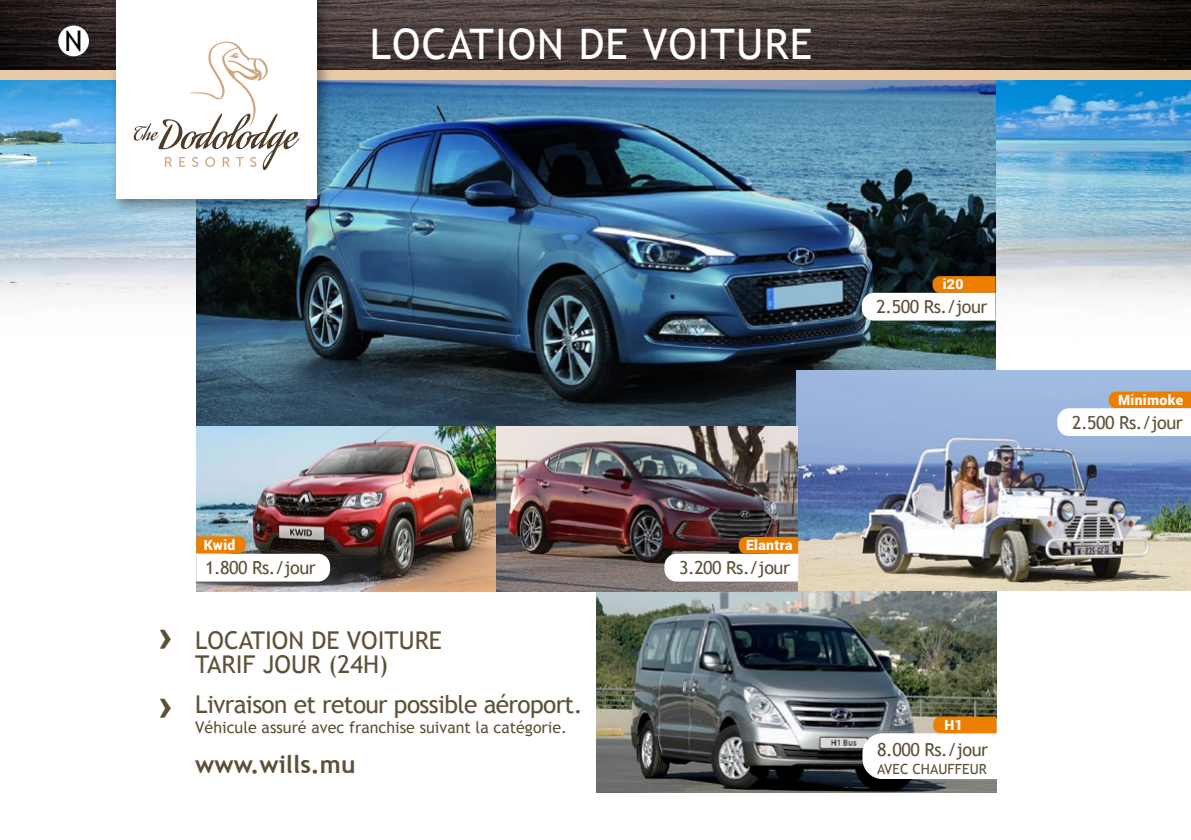
<style>
.page{position:relative;width:1191px;height:840px;background:#fff}
.page>*{position:absolute;margin:0;border:0;box-sizing:border-box;transform-origin:0 0}
.t1{font:42px "Trebuchet MS";letter-spacing:.025em;color:#fff}
.t2{font:700 41.8px/68.4px "Arial";color:#5c5138}
.t3{font:28.4px "Trebuchet MS";color:#000}
.t4{font:24.4px "Trebuchet MS";letter-spacing:-.025em;color:#5c5138}
.t5{font:24.4px/24px "Trebuchet MS";color:#5c5138}
.t6{font:700 24.4px "Trebuchet MS";color:#5c5138}
.t7{font:18px "Trebuchet MS";letter-spacing:-.025em;color:#5c5138}
.t8{font:16px "Trebuchet MS";color:#5c5138}
.t9{font:900 14px "Roboto";letter-spacing:.025em;color:#fff}
.t10{font:14px "Trebuchet MS";color:#5c5138}
</style>
<div class="page">
<img style="left:995px;top:80px;width:196px;height:272px">
<img style="left:0;top:80px;width:196px;height:219px">
<img style="left:596px;top:590px;width:400px;height:201px">
<img style="left:196px;top:80px;width:799px;height:346px">
<img style="left:796px;top:370px;width:395px;height:220px">
<img style="left:196px;top:426px;width:601px;height:165px">
<svg style="left:861px;top:276px;width:134px;height:44px"></svg>
<svg style="left:1057px;top:391px;width:134px;height:45px"></svg>
<svg style="left:664px;top:536px;width:134px;height:45px"></svg>
<svg style="left:196px;top:536px;width:134px;height:45px"></svg>
<svg style="left:862px;top:716px;width:135px;height:62px"></svg>
<img style="left:0;top:0;width:1191px;height:70px">
<div style="left:0;top:70px;width:1191px;height:10px;background:#e8caa6"></div>
<img style="left:104px;top:0;width:236px;height:221px">
<div style="left:116px;top:0;width:201px;height:198px;background:#fff"></div>
<svg style="left:134px;top:41px;width:165px;height:129px"></svg>
<div style="left:58px;top:26px;width:31px;height:30px;background:#fff;border-radius:50%"></div>
<h3 class="t3" style="left:64px;top:24px;width:20px">N</h3>
<h1 class="t1" style="left:370px;top:19px;width:444px">LOCATION DE VOITURE</h1>
<h2 class="t2" style="left:159px;top:602px;width:15px">› ›</h2>
<p class="t9" style="left:204px;top:534px;width:33px">Kwid</p>
<p class="t9" style="left:746px;top:535px;width:48px">Elantra</p>
<p class="t7" style="left:205px;top:557px;width:112px">1.800 Rs./jour</p>
<p class="t7" style="left:679px;top:557px;width:112px">3.200 Rs./jour</p>
<h3 class="t5" style="left:195px;top:628px;width:248px">LOCATION DE VOITURE<br>TARIF JOUR (24H)</h3>
<h3 class="t4" style="left:195px;top:689px;width:389px">Livraison et retour possible aéroport.</h3>
<p class="t8" style="left:195px;top:717px;width:373px">Véhicule assuré avec franchise suivant la catégorie.</p>
<h3 class="t6" style="left:195px;top:748px;width:162px">www.wills.mu</h3>
<p class="t9" style="left:942px;top:274px;width:22px">i20</p>
<p class="t7" style="left:876px;top:296px;width:112px">2.500 Rs./jour</p>
<p class="t9" style="left:1118px;top:389px;width:66px">Minimoke</p>
<p class="t7" style="left:1072px;top:411px;width:112px">2.500 Rs./jour</p>
<p class="t9" style="left:944px;top:714px;width:20px">H1</p>
<p class="t7" style="left:877px;top:738px;width:112px">8.000 Rs./jour</p>
<p class="t10" style="left:877px;top:760px;width:111px">AVEC CHAUFFEUR</p>
</div>
